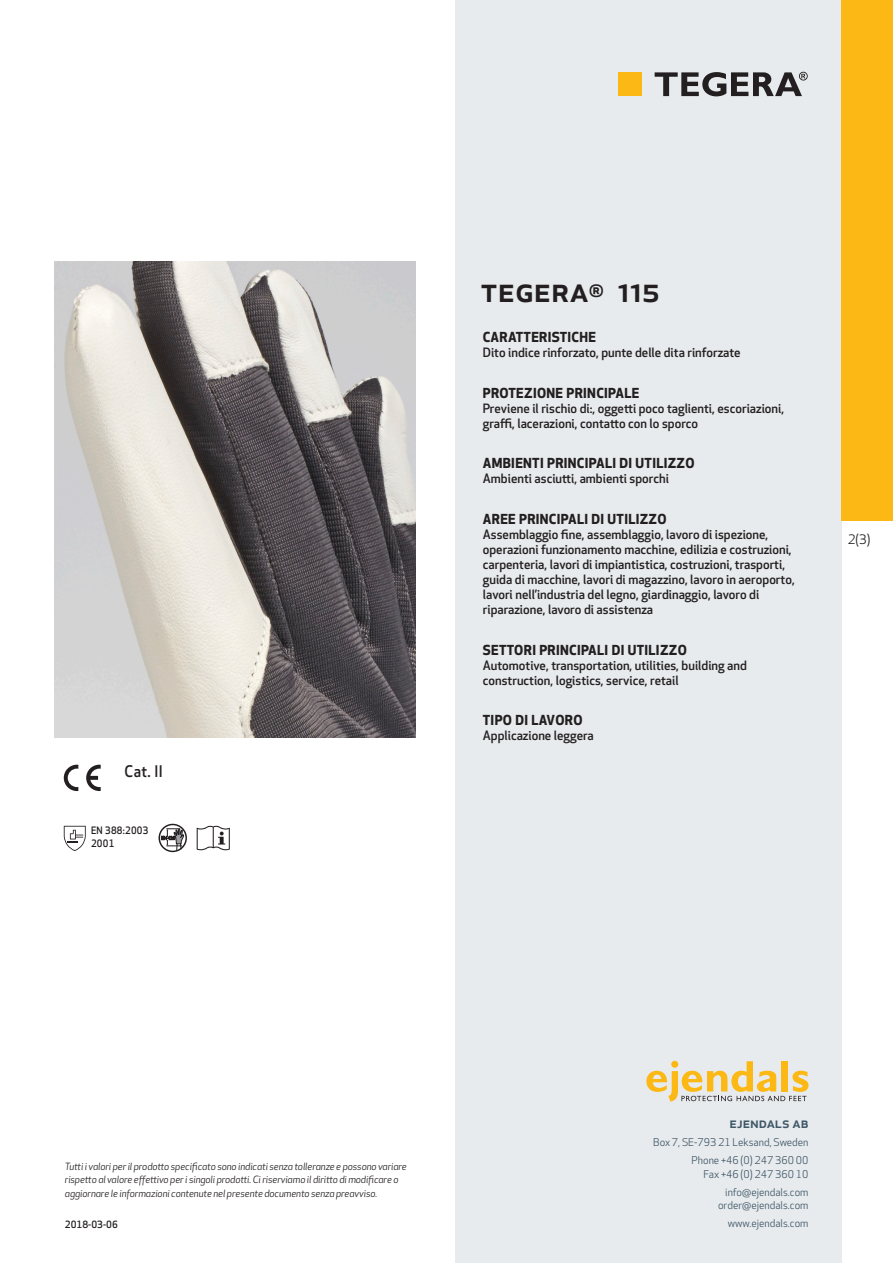
<style>
.page{position:relative;width:893px;height:1263px;background:#fff}
.page>*{position:absolute;margin:0;border:0;box-sizing:border-box;transform-origin:0 0}
.prodname{font:500 34.5px "Apex New";color:#231f20}
.Artikel{font:500 15.6px "Apex New";color:#231f20;scale:.95 1}
.t1{font:500 15px "Apex New";color:#405968}
.Funktion_body{font:700 13.5px "Apex New";letter-spacing:.025em;color:#231f20}
.t2{font:12.75px "Apex New";color:#231f20}
.Funktion_body-2{font:500 12.6px/15px "Apex New";color:#231f20}
.t3{font:10.5px/18px "Apex New";color:#405968;text-align:right}
.Artikel-2{font:500 10.05px/13.2px "Apex New";letter-spacing:.025em;color:#231f20;scale:.95 1}
.t4{font:italic 9.75px/13.5px "Apex New";letter-spacing:-.01em;color:#231f20}
.Sidfot_datum{font:500 9.75px "Apex New";color:#231f20}
</style>
<div class="page">
<div style="left:455px;top:0;width:387px;height:1263px;background:#e8ebee"></div>
<svg style="left:646px;top:1061px;width:162px;height:40px"></svg>
<div style="left:842px;top:0;width:51px;height:520px;background:#fcb814"></div>
<div style="left:618px;top:72px;width:24px;height:24px;background:#fcb814"></div>
<svg style="left:655px;top:72px;width:153px;height:24px"></svg>
<svg style="left:86px;top:765px;width:15px;height:26px"></svg>
<svg style="left:64px;top:765px;width:14px;height:26px"></svg>
<svg style="left:64px;top:826px;width:22px;height:25px"></svg>
<svg style="left:161px;top:824px;width:23px;height:26px"></svg>
<div style="left:159px;top:824px;width:28px;height:28px;border:1px solid #231f20;border-radius:50%"></div>
<svg style="left:197px;top:826px;width:33px;height:24px"></svg>
<img style="left:54px;top:261px;width:361px;height:477px">
<p class="Artikel" style="left:125px;top:761px;width:42px">Cat. II</p>
<p class="Artikel-2" style="left:91px;top:823px;width:62px">EN 388:2003<br>2001</p>
<p class="prodname" style="left:480px;top:266px;width:181px">TEGERA<sup>®</sup> 115</p>
<p class="Funktion_body" style="left:483px;top:327px;width:115px">CARATTERISTICHE</p>
<p class="Funktion_body-2" style="left:483px;top:345px;width:259px">Dito indice rinforzato, punte delle dita rinforzate</p>
<p class="Funktion_body" style="left:483px;top:383px;width:158px">PROTEZIONE PRINCIPALE</p>
<p class="Funktion_body-2" style="left:483px;top:400px;width:303px">Previene il rischio di:, oggetti poco taglienti, escoriazioni, graffi, lacerazioni, contatto con lo sporco</p>
<p class="Funktion_body" style="left:483px;top:453px;width:213px">AMBIENTI PRINCIPALI DI UTILIZZO</p>
<p class="Funktion_body-2" style="left:483px;top:471px;width:188px">Ambienti asciutti, ambienti sporchi</p>
<p class="Funktion_body" style="left:483px;top:509px;width:185px">AREE PRINCIPALI DI UTILIZZO</p>
<p class="Funktion_body-2" style="left:483px;top:526px;width:313px">Assemblaggio fine, assemblaggio, lavoro di ispezione, operazioni funzionamento macchine, edilizia e costruzioni, carpenteria, lavori di impiantistica, costruzioni, trasporti, guida di macchine, lavori di magazzino, lavoro in aeroporto, lavori nell’industria del legno, giardinaggio, lavoro di riparazione, lavoro di assistenza</p>
<p class="Funktion_body" style="left:483px;top:640px;width:205px">SETTORI PRINCIPALI DI UTILIZZO</p>
<p class="Funktion_body-2" style="left:483px;top:657px;width:266px">Automotive, transportation, utilities, building and construction, logistics, service, retail</p>
<p class="Funktion_body" style="left:483px;top:710px;width:101px">TIPO DI LAVORO</p>
<p class="Funktion_body-2" style="left:483px;top:728px;width:112px">Applicazione leggera</p>
<p class="t2" style="left:848px;top:531px;width:24px">2(3)</p>
<p class="t4" style="left:65px;top:1159px;width:343px">Tutti i valori per il prodotto specificato sono indicati senza tolleranze e possono variare rispetto al valore effettivo per i singoli prodotti. Ci riserviamo il diritto di modificare o aggiornare le informazioni contenute nel presente documento senza preavviso.</p>
<p class="Sidfot_datum" style="left:65px;top:1218px;width:54px">2018-03-06</p>
<p class="t1" style="left:729px;top:1113px;width:80px">ejendals ab</p>
<p class="t3" style="left:653px;top:1133px;width:157px">Box 7, SE-793 21 Leksand, Sweden<br>Phone +46 (0) 247 360 00</p>
<p class="t3" style="left:703px;top:1165px;width:107px">Fax +46 (0) 247 360 10 info@ejendals.com</p>
<p class="t3" style="left:718px;top:1196px;width:92px">order@ejendals.com</p>
<p class="t3" style="left:728px;top:1215px;width:82px">www.ejendals.com</p>
</div>
